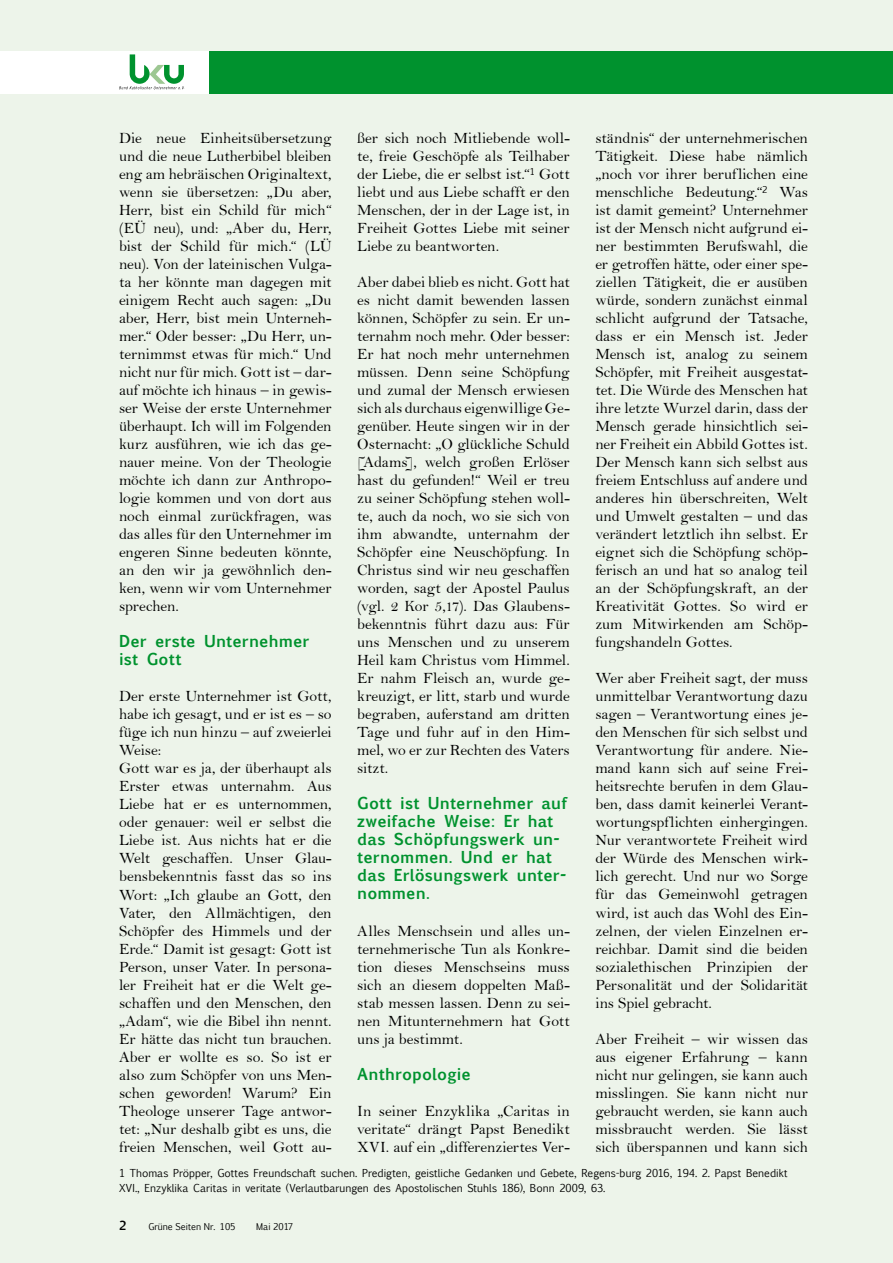
<style>
.page{position:relative;width:893px;height:1263px;background:#edf4ea}
.page>*{position:absolute;margin:0;border:0;box-sizing:border-box;transform-origin:0 0}
.t1{font:15.75px/18px "Bell";letter-spacing:-.005em;color:#000;text-align:justify}
.t2{font:700 15.75px/18px "Euphemia UCAS";letter-spacing:.01em;color:#00922e}
.t3{font:700 12px "Euphemia UCAS";color:#000}
.t4{font:10.5px/15px "Euphemia CAS";color:#000}
.t5{font:9px "Euphemia CAS";color:#000}
.t6{font:3.9px "Myriad Pro";color:#000}
</style>
<div class="page">
<div style="left:208px;top:51px;width:685px;height:43px;background:#00922e"></div>
<div style="left:0;top:51px;width:208px;height:43px;background:#fff"></div>
<svg style="left:119px;top:54px;width:65px;height:36px"></svg>
<p class="t6" style="left:183px;top:86px;width:2px">.</p>
<p class="t1" style="left:119px;top:129px;width:214px">Die neue Einheitsübersetzung und die neue Lutherbibel bleiben eng am hebräischen Originaltext, wenn sie übersetzen: „Du aber, Herr, bist ein Schild für mich“ (EÜ neu), und: „Aber du, Herr, bist der Schild für mich.“ (LÜ neu). Von der lateinischen Vulga&shy;ta her könnte man dagegen mit einigem Recht auch sagen: „Du aber, Herr, bist mein Unterneh&shy;mer.“ Oder besser: „Du Herr, un&shy;ternimmst etwas für mich.“ Und nicht nur für mich. Gott ist – dar&shy;auf möchte ich hinaus – in gewis&shy;ser Weise der erste Unternehmer überhaupt. Ich will im Folgenden kurz ausführen, wie ich das ge&shy;nauer meine. Von der Theologie möchte ich dann zur Anthropo&shy;logie kommen und von dort aus noch einmal zurückfragen, was das alles für den Unternehmer im engeren Sinne bedeuten könnte, an den wir ja gewöhnlich den&shy;ken, wenn wir vom Unternehmer sprechen.</p>
<p class="t2" style="left:119px;top:633px;width:192px">Der erste Unternehmer ist Gott</p>
<p class="t1" style="left:119px;top:687px;width:214px;text-align:left">Der erste Unternehmer ist Gott, habe ich gesagt, und er ist es – so füge ich nun hinzu – auf zweierlei<br>Weise:<br>Gott war es ja, der überhaupt als<br>Erster etwas unternahm. Aus<br>Liebe hat er es unternommen, oder genauer: weil er selbst die<br>Liebe ist. Aus nichts hat er die<br>Welt geschaffen. Unser Glau&shy;bensbekenntnis fasst das so ins<br>Wort: „Ich glaube an Gott, den<br>Vater, den Allmächtigen, den<br>Schöpfer des Himmels und der<br>Erde.“ Damit ist gesagt: Gott ist<br>Person, unser Vater. In persona&shy;ler Freiheit hat er die Welt ge&shy;schaffen und den Menschen, den „Adam“, wie die Bibel ihn nennt.<br>Er hätte das nicht tun brauchen.<br>Aber er wollte es so. So ist er also zum Schöpfer von uns Men&shy;schen geworden! Warum? Ein<br>Theologe unserer Tage antwor&shy;tet: „Nur deshalb gibt es uns, die freien Menschen, weil Gott au-</p>
<p class="t1" style="left:357px;top:129px;width:214px">ßer sich noch Mitliebende woll&shy;te, freie Geschöpfe als Teilhaber der Liebe, die er selbst ist.“<sup>1</sup> Gott liebt und aus Liebe schafft er den Menschen, der in der Lage ist, in Freiheit Gottes Liebe mit seiner Liebe zu beantworten.</p>
<p class="t1" style="left:357px;top:273px;width:214px">Aber dabei blieb es nicht. Gott hat es nicht damit bewenden lassen können, Schöpfer zu sein. Er un&shy;ternahm noch mehr. Oder besser:<br>Er hat noch mehr unternehmen müssen. Denn seine Schöpfung und zumal der Mensch erwiesen sich als durchaus eigenwillige Ge&shy;genüber. Heute singen wir in der Osternacht: „O glückliche Schuld [Adams], welch großen Erlöser hast du gefunden!“ Weil er treu zu seiner Schöpfung stehen woll&shy;te, auch da noch, wo sie sich von ihm abwandte, unternahm der Schöpfer eine Neuschöpfung. In Christus sind wir neu geschaffen worden, sagt der Apostel Paulus (vgl. 2 Kor 5,17). Das Glaubens&shy;bekenntnis führt dazu aus: Für uns Menschen und zu unserem Heil kam Christus vom Himmel.<br>Er nahm Fleisch an, wurde ge&shy;kreuzigt, er litt, starb und wurde begraben, auferstand am dritten Tage und fuhr auf in den Him&shy;mel, wo er zur Rechten des Vaters sitzt.</p>
<p class="t2" style="left:357px;top:795px;width:212px">Gott ist Unternehmer auf zweifache Weise: Er hat das Schöpfungswerk un&shy;ternommen. Und er hat das Erlösungswerk unter&shy;nommen.</p>
<p class="t1" style="left:357px;top:921px;width:214px">Alles Menschsein und alles un&shy;ternehmerische Tun als Konkre&shy;tion dieses Menschseins muss sich an diesem doppelten Maß&shy;stab messen lassen. Denn zu sei&shy;nen Mitunternehmern hat Gott uns ja bestimmt.</p>
<p class="t2" style="left:357px;top:1065px;width:115px">Anthropologie</p>
<p class="t1" style="left:357px;top:1101px;width:214px">In seiner Enzyklika „Caritas in veritate“ drängt Papst Benedikt XVI. auf ein „differenziertes Ver-</p>
<p class="t1" style="left:595px;top:129px;width:214px">ständnis“ der unternehmerischen Tätigkeit. Diese habe nämlich „noch vor ihrer beruflichen eine menschliche Bedeutung.“<sup>2</sup> Was ist damit gemeint? Unternehmer ist der Mensch nicht aufgrund ei&shy;ner bestimmten Berufswahl, die er getroffen hätte, oder einer spe&shy;ziellen Tätigkeit, die er ausüben würde, sondern zunächst einmal schlicht aufgrund der Tatsache, dass er ein Mensch ist. Jeder Mensch ist, analog zu seinem Schöpfer, mit Freiheit ausgestat&shy;tet. Die Würde des Menschen hat ihre letzte Wurzel darin, dass der Mensch gerade hinsichtlich sei&shy;ner Freiheit ein Abbild Gottes ist.<br>Der Mensch kann sich selbst aus freiem Entschluss auf andere und anderes hin überschreiten, Welt und Umwelt gestalten – und das verändert letztlich ihn selbst. Er eignet sich die Schöpfung schöp&shy;ferisch an und hat so analog teil an der Schöpfungskraft, an der Kreativität Gottes. So wird er zum Mitwirkenden am Schöp&shy;fungshandeln Gottes.</p>
<p class="t1" style="left:595px;top:669px;width:214px">Wer aber Freiheit sagt, der muss unmittelbar Verantwortung dazu sagen – Verantwortung eines je&shy;den Menschen für sich selbst und Verantwortung für andere. Nie&shy;mand kann sich auf seine Frei&shy;heitsrechte berufen in dem Glau&shy;ben, dass damit keinerlei Verant&shy;wortungspflichten einhergingen.<br>Nur verantwortete Freiheit wird der Würde des Menschen wirk&shy;lich gerecht. Und nur wo Sorge für das Gemeinwohl getragen wird, ist auch das Wohl des Ein&shy;zelnen, der vielen Einzelnen er&shy;reichbar. Damit sind die beiden sozialethischen Prinzipien der Personalität und der Solidarität ins Spiel gebracht.</p>
<p class="t1" style="left:595px;top:1029px;width:214px">Aber Freiheit – wir wissen das aus eigener Erfahrung – kann nicht nur gelingen, sie kann auch misslingen. Sie kann nicht nur gebraucht werden, sie kann auch missbraucht werden. Sie lässt sich überspannen und kann sich</p>
<p class="t4" style="left:119px;top:1166px;width:670px">1 Thomas Pröpper, Gottes Freundschaft suchen. Predigten, geistliche Gedanken und Gebete, Regens-burg 2016, 194. 2. Papst Benedikt<br>XVI., Enzyklika Caritas in veritate (Verlautbarungen des Apostolischen Stuhls 186), Bonn 2009, 63.</p>
<p class="t3" style="left:119px;top:1216px;width:8px">2</p>
<p class="t5" style="left:149px;top:1220px;width:88px">Grüne Seiten Nr. 105</p>
<p class="t5" style="left:256px;top:1220px;width:38px">Mai 2017</p>
</div>
